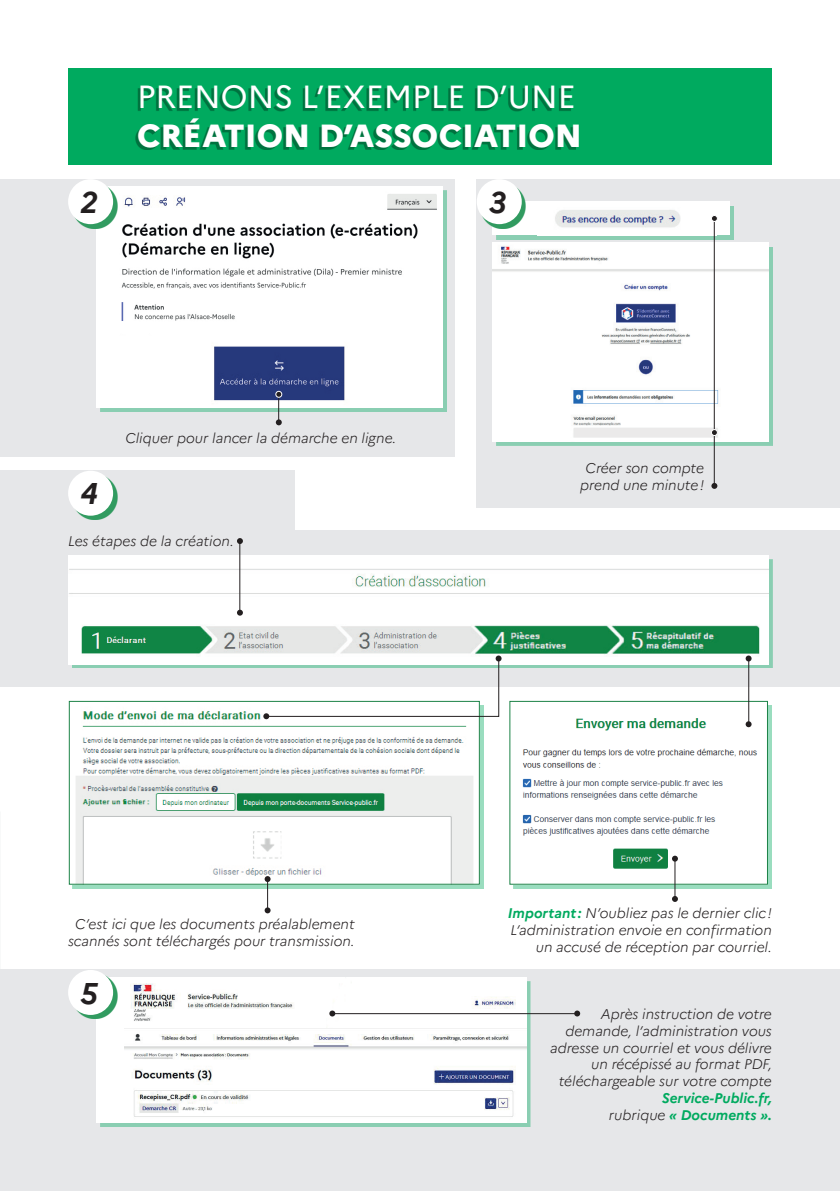
<style>
.page{position:relative;width:840px;height:1191px;background:#fff}
.page>*{position:absolute;margin:0;border:0;box-sizing:border-box;transform-origin:0 0}
.Titres{font:32px/38.4px "Marianne";color:#fff}
.Numéros{font:italic 700 30px "Marianne";color:#231f20}
.Italique{font:italic 300 14px/16.8px "Marianne";color:#231f20;text-align:center}
.s1{font-weight:800}
.s2{font-weight:700;color:#00aa5f}
</style>
<div class="page">
<div style="left:68px;top:68px;width:703px;height:96px;background:#00aa5f"></div>
<svg style="left:135px;top:88px;width:440px;height:62px"></svg>
<div style="left:476px;top:179px;width:363px;height:329px;background:#e6e7e9"></div>
<div style="left:0;top:530px;width:839px;height:157px;background:#e6e7e9"></div>
<div style="left:0;top:471px;width:294px;height:94px;background:#e6e7e9"></div>
<div style="left:0;top:179px;width:454px;height:278px;background:#e6e7e9"></div>
<div style="left:0;top:970px;width:839px;height:221px;background:#e6e7e9"></div>
<div style="left:72px;top:559px;width:700px;height:109px;background:#00aa5f;opacity:.4"></div>
<img style="left:68px;top:555px;width:700px;height:109px">
<div style="left:100px;top:190px;width:346px;height:222px;background:#00aa5f;opacity:.4"></div>
<img style="left:96px;top:186px;width:346px;height:222px">
<div style="left:100px;top:981px;width:430px;height:146px;background:#00aa5f;opacity:.4"></div>
<div style="left:96px;top:977px;width:430px;height:146px;background:#fff"></div>
<img style="left:125px;top:983px;width:401px;height:134px">
<div style="left:73px;top:705px;width:411px;height:183px;background:#00aa5f;opacity:.4"></div>
<img style="left:73px;top:705px;width:404px;height:177px">
<div style="left:69px;top:701px;width:410px;height:183px;border:1px solid #1c8347"></div>
<div style="left:513px;top:705px;width:258px;height:183px;background:#00aa5f;opacity:.4"></div>
<img style="left:513px;top:703px;width:252px;height:179px">
<div style="left:496px;top:206px;width:237px;height:33px;background:#00aa5f;opacity:.4"></div>
<div style="left:492px;top:202px;width:237px;height:33px;background:#fff"></div>
<img style="left:555px;top:210px;width:161px;height:25px">
<div style="left:496px;top:247px;width:276px;height:198px;background:#00aa5f;opacity:.4"></div>
<img style="left:492px;top:243px;width:276px;height:198px">
<hr style="left:747px;top:658px;width:1px;height:66px;background:#231f20">
<hr style="left:674px;top:859px;width:1px;height:40px;background:#231f20">
<hr style="left:267px;top:879px;width:1px;height:31px;background:#231f20">
<svg style="left:745px;top:655px;width:6px;height:6px"></svg>
<svg style="left:672px;top:896px;width:5px;height:6px"></svg>
<svg style="left:264px;top:907px;width:6px;height:6px"></svg>
<svg style="left:745px;top:721px;width:6px;height:6px"></svg>
<svg style="left:671px;top:855px;width:6px;height:6px"></svg>
<svg style="left:264px;top:876px;width:6px;height:6px"></svg>
<svg style="left:263px;top:655px;width:238px;height:64px"></svg>
<hr style="left:239px;top:541px;width:1px;height:71px;background:#231f20">
<svg style="left:237px;top:538px;width:6px;height:6px"></svg>
<svg style="left:237px;top:609px;width:6px;height:6px"></svg>
<hr style="left:713px;top:218px;width:1px;height:268px;background:#231f20">
<div style="left:710px;top:429px;width:7px;height:7px;border:1px solid #fff;border-radius:50%"></div>
<div style="left:710px;top:215px;width:7px;height:7px;border:1px solid #fff;border-radius:50%"></div>
<svg style="left:711px;top:483px;width:6px;height:6px"></svg>
<svg style="left:482px;top:183px;width:43px;height:45px"></svg>
<div style="left:476px;top:179px;width:45px;height:45px;background:#fff;border-radius:50%"></div>
<svg style="left:76px;top:477px;width:41px;height:43px"></svg>
<div style="left:68px;top:471px;width:45px;height:45px;background:#fff;border-radius:50%"></div>
<svg style="left:75px;top:186px;width:42px;height:42px"></svg>
<div style="left:68px;top:179px;width:45px;height:45px;background:#fff;border-radius:50%"></div>
<svg style="left:76px;top:975px;width:41px;height:44px"></svg>
<div style="left:68px;top:970px;width:45px;height:45px;background:#fff;border-radius:50%"></div>
<div style="left:275px;top:391px;width:7px;height:6px;border:1px solid #fff;border-radius:50%"></div>
<svg style="left:276px;top:391px;width:5px;height:34px"></svg>
<hr style="left:332px;top:1013px;width:245px;height:1px;background:#231f20">
<svg style="left:574px;top:1010px;width:6px;height:6px"></svg>
<svg style="left:329px;top:1010px;width:6px;height:6px"></svg>
<p class="Numéros" style="left:80px;top:184px;width:19px">2</p>
<p class="Titres" style="left:137px;top:78px;width:446px">PRENONS L’EXEMPLE D’UNE<br><span class="s1">CRÉATION D’ASSOCIATION</span></p>
<p class="Numéros" style="left:488px;top:184px;width:19px">3</p>
<p class="Numéros" style="left:80px;top:475px;width:19px">4</p>
<p class="Italique" style="left:125px;top:429px;width:272px">Cliquer pour lancer la démarche en ligne.</p>
<p class="Italique" style="left:580px;top:460px;width:125px">Créer son compte prend une minute!</p>
<p class="Italique" style="left:68px;top:533px;width:167px">Les étapes de la création.</p>
<p class="Italique" style="left:68px;top:916px;width:288px">C’est ici que les documents préalablement scannés sont téléchargés pour transmission.</p>
<p class="Italique" style="left:507px;top:904px;width:265px;text-align:right"><span class="s2">Important :</span> N’oubliez pas le dernier clic!<br>L’administration envoie en confirmation un accusé de réception par courriel.</p>
<p class="Numéros" style="left:80px;top:974px;width:19px">5</p>
<p class="Italique" style="left:550px;top:1005px;width:223px;text-align:right">Après instruction de votre demande, l’administration vous adresse un courriel et vous délivre un récépissé au format PDF, téléchargeable sur votre compte<br><span class="s2">Service-Public.fr,<br></span>rubrique <span class="s2">« Documents ».</span></p>
</div>
